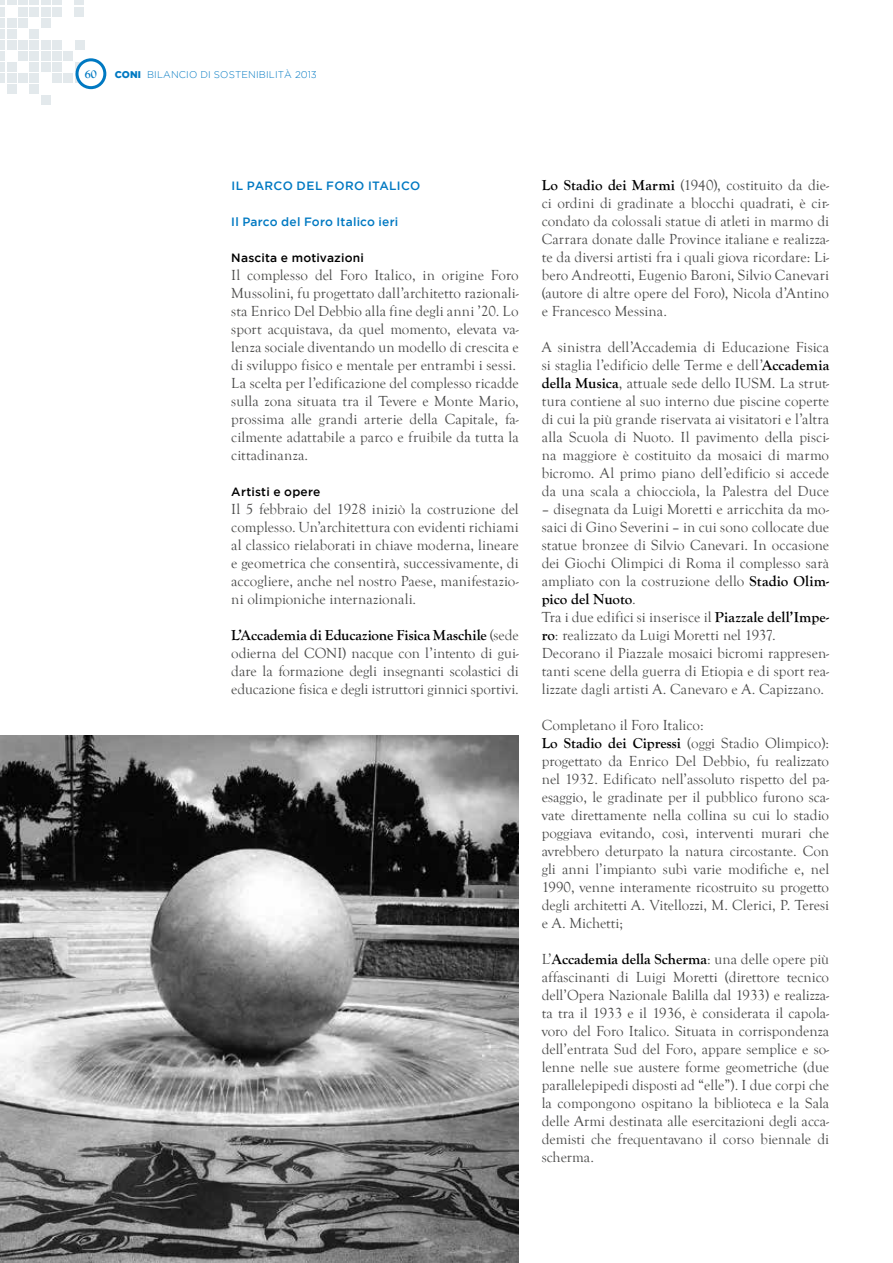
<style>
.page{position:relative;width:893px;height:1263px;background:#fff}
.page>*{position:absolute;margin:0;border:0;box-sizing:border-box;transform-origin:0 0}
.t1{font:15px/18px "Goudy Old Style T";color:#4a4a49;text-align:justify}
.t2{font:500 12px "Gotham";letter-spacing:.02em;color:#0079c2}
.t3{font:500 12px "Gotham";letter-spacing:.015em;color:#000}
.t4{font:700 12px "Goudy Old Style T";color:#0079c2}
.t5{font:300 9.75px "Gotham";letter-spacing:.015em;color:#0079c2}
.s1{font-weight:900}
.s2{font-weight:700;color:#000}
</style>
<div class="page">
<div style="left:64px;top:73px;width:9px;height:10px;background:#e3e9ec"></div>
<div style="left:75px;top:73px;width:9px;height:10px;background:#e1e8eb"></div>
<svg style="left:75px;top:63px;width:7px;height:7px"></svg>
<div style="left:52px;top:73px;width:10px;height:10px;background:#e3e9ec"></div>
<div style="left:41px;top:63px;width:9px;height:9px;background:#e3e9ec"></div>
<div style="left:52px;top:63px;width:10px;height:9px;background:#e3e9ec"></div>
<div style="left:18px;top:73px;width:10px;height:10px;background:#e3e9ec"></div>
<div style="left:30px;top:73px;width:9px;height:10px;background:#e3e9ec"></div>
<div style="left:30px;top:85px;width:9px;height:9px;background:#e3e9ec"></div>
<div style="left:7px;top:85px;width:9px;height:9px;background:#e3e9ec"></div>
<div style="left:30px;top:63px;width:9px;height:9px;background:#e3e9ec"></div>
<div style="left:0;top:73px;width:5px;height:10px;background:#e3e9ec"></div>
<div style="left:7px;top:73px;width:9px;height:10px;background:#e3e9ec"></div>
<div style="left:0;top:63px;width:5px;height:9px;background:#e3e9ec"></div>
<div style="left:7px;top:63px;width:9px;height:9px;background:#e3e9ec"></div>
<div style="left:41px;top:52px;width:9px;height:9px;background:#e3e9ec"></div>
<div style="left:41px;top:95px;width:9px;height:9px;background:#e3e9ec"></div>
<div style="left:52px;top:52px;width:10px;height:9px;background:#e3e9ec"></div>
<div style="left:64px;top:52px;width:9px;height:9px;background:#e3e9ec"></div>
<div style="left:75px;top:40px;width:9px;height:10px;background:#e3e9ec"></div>
<div style="left:41px;top:41px;width:9px;height:9px;background:#e3e9ec"></div>
<div style="left:41px;top:18px;width:9px;height:9px;background:#e3e9ec"></div>
<div style="left:52px;top:41px;width:10px;height:9px;background:#e3e9ec"></div>
<div style="left:18px;top:52px;width:10px;height:9px;background:#e3e9ec"></div>
<div style="left:30px;top:52px;width:9px;height:9px;background:#e3e9ec"></div>
<div style="left:18px;top:41px;width:10px;height:9px;background:#e3e9ec"></div>
<div style="left:18px;top:18px;width:10px;height:9px;background:#e3e9ec"></div>
<div style="left:30px;top:41px;width:9px;height:9px;background:#e3e9ec"></div>
<div style="left:30px;top:29px;width:9px;height:9px;background:#e3e9ec"></div>
<div style="left:0;top:52px;width:5px;height:9px;background:#e3e9ec"></div>
<div style="left:0;top:41px;width:5px;height:9px;background:#e3e9ec"></div>
<div style="left:7px;top:41px;width:9px;height:9px;background:#e3e9ec"></div>
<div style="left:41px;top:7px;width:9px;height:9px;background:#e3e9ec"></div>
<div style="left:41px;top:0;width:9px;height:5px;background:#e3e9ec"></div>
<div style="left:52px;top:7px;width:10px;height:9px;background:#e3e9ec"></div>
<div style="left:75px;top:7px;width:9px;height:9px;background:#e3e9ec"></div>
<div style="left:52px;top:0;width:10px;height:5px;background:#e3e9ec"></div>
<div style="left:75px;top:0;width:9px;height:5px;background:#e3e9ec"></div>
<div style="left:18px;top:7px;width:10px;height:9px;background:#e3e9ec"></div>
<div style="left:18px;top:0;width:10px;height:5px;background:#e3e9ec"></div>
<div style="left:30px;top:7px;width:9px;height:9px;background:#e3e9ec"></div>
<div style="left:30px;top:0;width:9px;height:5px;background:#e3e9ec"></div>
<div style="left:0;top:7px;width:5px;height:9px;background:#e3e9ec"></div>
<svg style="left:0;top:0;width:5px;height:5px"></svg>
<div style="left:7px;top:0;width:9px;height:5px;background:#e3e9ec"></div>
<div style="left:7px;top:29px;width:9px;height:9px;background:#e3e9ec"></div>
<div style="left:0;top:29px;width:5px;height:9px;background:#e3e9ec"></div>
<div style="left:7px;top:18px;width:9px;height:9px;background:#e3e9ec"></div>
<div style="left:0;top:18px;width:5px;height:9px;background:#e3e9ec"></div>
<div style="left:77px;top:60px;width:28px;height:28px;background:#fff;border-radius:50%"></div>
<div style="left:75px;top:58px;width:31px;height:31px;border:3px solid #0079c2;border-radius:50%"></div>
<img style="left:0;top:736px;width:519px;height:527px">
<p class="t4" style="left:85px;top:68px;width:13px">60</p>
<p class="t5" style="left:115px;top:69px;width:204px"><span class="s1">CONI</span> BILANCIO DI SOSTENIBILITÀ 2013</p>
<p class="t2" style="left:231px;top:179px;width:191px">IL PARCO DEL FORO ITALICO</p>
<p class="t2" style="left:231px;top:215px;width:168px">Il Parco del Foro Italico ieri</p>
<p class="t3" style="left:231px;top:251px;width:134px">Nascita e motivazioni</p>
<p class="t1" style="left:231px;top:266px;width:289px;text-align:left">Il complesso del Foro Italico, in origine Foro Mussolini, fu progettato dall’architetto razionali&shy;sta Enrico Del Debbio alla fine degli anni ’20. Lo sport acquistava, da quel momento, elevata va&shy;lenza sociale diventando un modello di crescita e di sviluppo fisico e mentale per entrambi i sessi.<br>La scelta per l’edificazione del complesso ricadde sulla zona situata tra il Tevere e Monte Mario, prossima alle grandi arterie della Capitale, fa&shy;cilmente adattabile a parco e fruibile da tutta la cittadinanza.</p>
<p class="t3" style="left:231px;top:485px;width:91px">Artisti e opere</p>
<p class="t1" style="left:231px;top:500px;width:289px">Il 5 febbraio del 1928 iniziò la costruzione del complesso. Un’architettura con evidenti richiami al classico rielaborati in chiave moderna, lineare e geometrica che consentirà, successivamente, di accogliere, anche nel nostro Paese, manifestazio&shy;ni olimpioniche internazionali.</p>
<p class="t1" style="left:231px;top:626px;width:289px"><span class="s2">L’Accademia di Educazione Fisica Maschile</span> (sede odierna del CONI) nacque con l’intento di gui&shy;dare la formazione degli insegnanti scolastici di educazione fisica e degli istruttori ginnici sportivi.</p>
<p class="t1" style="left:542px;top:176px;width:289px"><span class="s2">Lo Stadio dei Marmi</span> (1940), costituito da die&shy;ci ordini di gradinate a blocchi quadrati, è cir&shy;condato da colossali statue di atleti in marmo di Carrara donate dalle Province italiane e realizza&shy;te da diversi artisti fra i quali giova ricordare: Li&shy;bero Andreotti, Eugenio Baroni, Silvio Canevari (autore di altre opere del Foro), Nicola d’Antino e Francesco Messina.</p>
<p class="t1" style="left:542px;top:338px;width:289px">A sinistra dell’Accademia di Educazione Fisica si staglia l’edificio delle Terme e dell’<span class="s2">Accademia della Musica</span>, attuale sede dello IUSM. La strut&shy;tura contiene al suo interno due piscine coperte di cui la più grande riservata ai visitatori e l’altra alla Scuola di Nuoto. Il pavimento della pisci&shy;na maggiore è costituito da mosaici di marmo bicromo. Al primo piano dell’edificio si accede da una scala a chiocciola, la Palestra del Duce</p>
<p class="t1" style="left:542px;top:500px;width:289px;text-align:left">– disegnata da Luigi Moretti e arricchita da mo&shy;saici di Gino Severini – in cui sono collocate due statue bronzee di Silvio Canevari. In occasione dei Giochi Olimpici di Roma il complesso sarà ampliato con la costruzione dello <span class="s2">Stadio Olim&shy;pico del Nuoto</span>.<br>Tra i due edifici si inserisce il <span class="s2">Piazzale dell’Impe&shy;ro</span>: realizzato da Luigi Moretti nel 1937.<br>Decorano il Piazzale mosaici bicromi rappresen&shy;tanti scene della guerra di Etiopia e di sport rea&shy;lizzate dagli artisti A. Canevaro e A. Capizzano.</p>
<p class="t1" style="left:542px;top:716px;width:289px;text-align:left">Completano il Foro Italico:<br><span class="s2">Lo Stadio dei Cipressi</span> (oggi Stadio Olimpico): progettato da Enrico Del Debbio, fu realizzato nel 1932. Edificato nell’assoluto rispetto del pa&shy;esaggio, le gradinate per il pubblico furono sca&shy;vate direttamente nella collina su cui lo stadio poggiava evitando, così, interventi murari che avrebbero deturpato la natura circostante. Con gli anni l’impianto subì varie modifiche e, nel 1990, venne interamente ricostruito su progetto degli architetti A. Vitellozzi, M. Clerici, P. Teresi e A. Michetti;</p>
<p class="t1" style="left:542px;top:950px;width:289px">L’<span class="s2">Accademia della Scherma</span>: una delle opere più affascinanti di Luigi Moretti (direttore tecnico dell’Opera Nazionale Balilla dal 1933) e realizza&shy;ta tra il 1933 e il 1936, è considerata il capola&shy;voro del Foro Italico. Situata in corrispondenza dell’entrata Sud del Foro, appare semplice e so&shy;lenne nelle sue austere forme geometriche (due parallelepipedi disposti ad “elle”). I due corpi che la compongono ospitano la biblioteca e la Sala delle Armi destinata alle esercitazioni degli acca&shy;demisti che frequentavano il corso biennale di scherma.</p>
</div>
